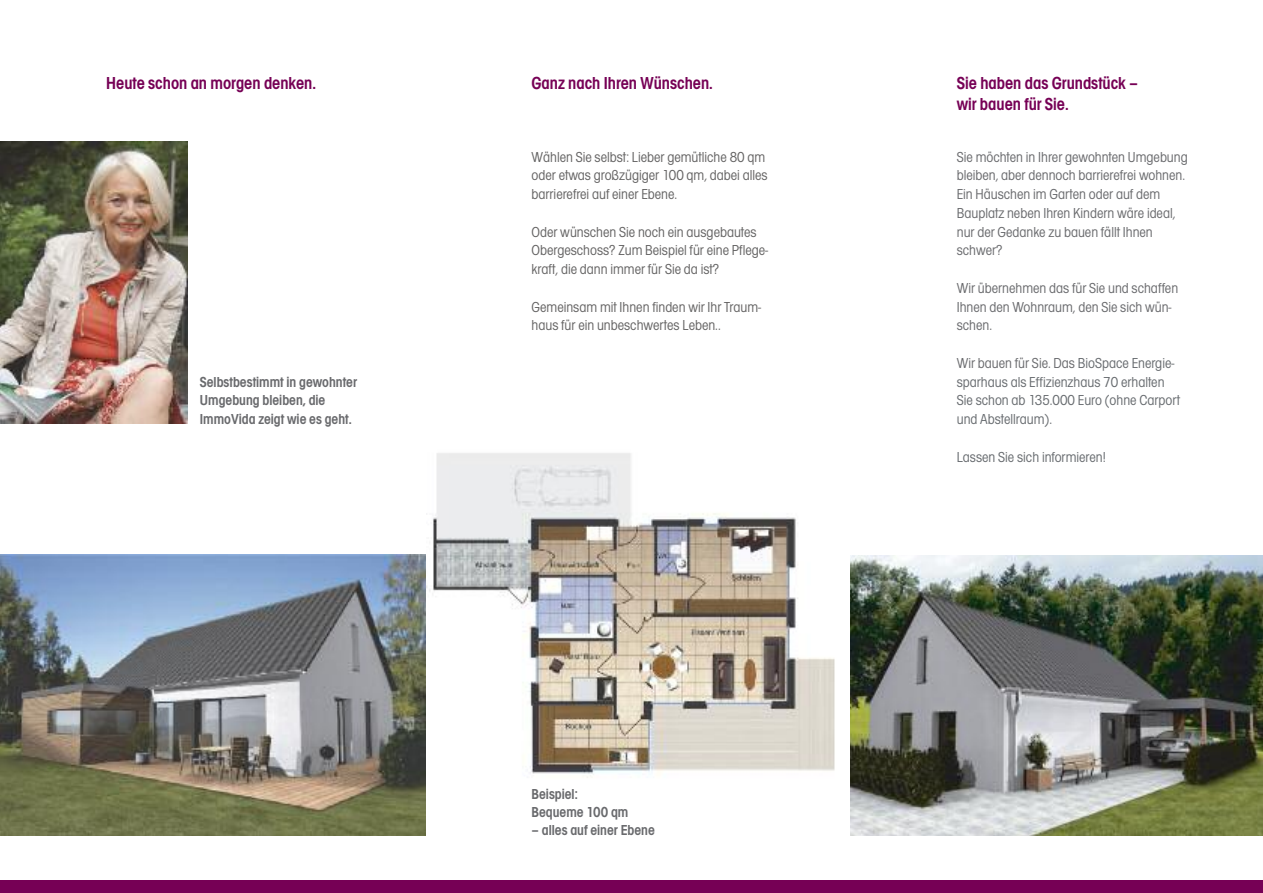
<style>
.page{position:relative;width:1263px;height:893px;background:#fff}
.page>*{position:absolute;margin:0;border:0;box-sizing:border-box;transform-origin:0 0}
.t1{font:600 condensed 18px/21px "Avant Garde Gothic Itc T";color:#760055}
.t2{font:condensed 15px/18.8px "Avant Garde Gothic Itc T";color:#646363}
.t3{font:condensed 15px/18.8px "Avant Garde Gothic Itc T";color:#696a6d}
.t4{font:condensed 15px/18.8px "Avant Garde Gothic Itc T";color:#676b6f}
.t5{font:600 condensed 15px/18.8px "Avant Garde Gothic Itc T";color:#696a6d}
.s1{color:#696a6d}
</style>
<div class="page">
<img style="left:0;top:142px;width:187px;height:282px">
<img style="left:426px;top:453px;width:409px;height:325px">
<img style="left:0;top:555px;width:425px;height:281px">
<div style="left:0;top:880px;width:1263px;height:13px;background:#760055"></div>
<img style="left:850px;top:556px;width:413px;height:280px">
<p class="t1" style="left:106px;top:72px;width:211px">Heute schon an morgen denken.</p>
<p class="t5" style="left:200px;top:372px;width:159px">Selbstbestimmt in gewohnter<br>Umgebung bleiben, die<br>ImmoVida zeigt wie es geht.</p>
<p class="t1" style="left:531px;top:72px;width:183px">Ganz nach Ihren Wünschen.</p>
<p class="t2" style="left:531px;top:147px;width:238px">Wählen Sie selbst: Lieber gemütliche 80 qm oder etwas großzügiger 100 qm, dabei alles barrierefrei auf einer Ebene.</p>
<p class="t2" style="left:531px;top:222px;width:238px">Oder wünschen Sie noch ein ausgebautes<br>Obergeschoss? Zum Beispiel für eine Pflege&shy;kraft, die dann immer für Sie da ist?</p>
<p class="t2" style="left:531px;top:297px;width:231px">Gemeinsam mit Ihnen finden wir Ihr Traum&shy;haus für ein unbeschwertes Leben..</p>
<p class="t5" style="left:531px;top:785px;width:98px;line-height:18px">Beispiel:<br>Bequeme 100 qm</p>
<p class="t5" style="left:531px;top:820px;width:125px">– alles auf einer Ebene</p>
<p class="t1" style="left:957px;top:72px;width:183px">Sie haben das Grundstück – wir bauen für Sie.</p>
<p class="t3" style="left:957px;top:147px;width:232px">Sie möchten in Ihrer gewohnten Umgebung bleiben, aber dennoch barrierefrei wohnen.<br>Ein Häuschen im Garten oder auf dem Bauplatz neben Ihren Kindern wäre ideal, nur der Gedanke zu bauen fällt Ihnen schwer?</p>
<p class="t3" style="left:957px;top:278px;width:223px">Wir übernehmen das für Sie und schaffen<br>Ihnen den Wohnraum, den Sie sich wün&shy;schen.</p>
<p class="t4" style="left:957px;top:353px;width:225px"><span class="s1">Wir bauen für Sie. Das</span> BioSpace Energie&shy;sparhaus als Effizienzhaus 70 erhalten Sie schon ab 135.000 Euro (ohne Carport und Abstellraum).</p>
<p class="t4" style="left:957px;top:447px;width:150px">Lassen Sie sich informieren!</p>
</div>
